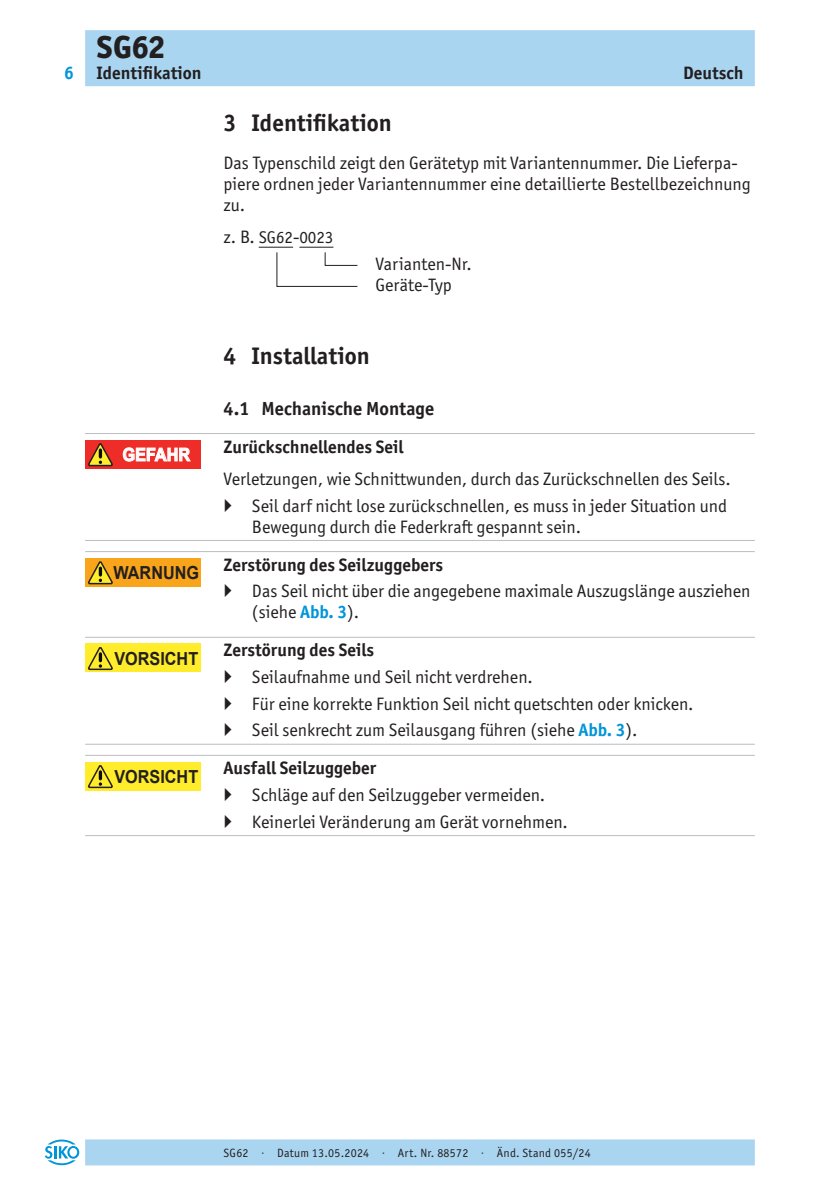
<style>
.page{position:relative;width:840px;height:1191px;background:#fff}
.page>*{position:absolute;margin:0;border:0;box-sizing:border-box;transform-origin:0 0}
.t1{font:800 32px "Officina Sans ITC Pro";color:#231f20}
.t2{font:700 24px "Officina Sans ITC Pro";color:#231f20}
.t3{font:700 19px "Officina Sans ITC Pro";color:#231f20}
._03__Fliesstext{font:18px/21px "Officina Sans ITC Pro";color:#231f20}
._02__Ueberschrift_Linie-oben{font:700 18px "Officina Sans ITC Pro";color:#231f20}
._03__Fliesstext_Identifikation{font:18px "Officina Sans ITC Pro";color:#231f20}
.t4{font:700 18px "Arial";color:#231f20;scale:.9 1}
.t5{font:700 18px "Arial";color:#fff;scale:.9 1}
.t6{font:700 18px "Officina Sans ITC Pro";color:#0095d9}
._03__Fliesstext-2{font:17px "Officina Sans ITC Pro";color:#231f20}
.t7{font:12px "Officina Sans ITC Pro";letter-spacing:.02em;color:#231f20}
.s1{font-size:18px}
.s2{font-weight:700;color:#0095d9}
</style>
<div class="page">
<div style="left:85px;top:30px;width:669px;height:56px;background:#aad5f1"></div>
<div style="left:85px;top:1139px;width:669px;height:26px;background:#aad5f1"></div>
<svg style="left:45px;top:1139px;width:34px;height:26px"></svg>
<hr style="left:258px;top:247px;width:35px;height:1px;background:#231f20">
<hr style="left:299px;top:247px;width:34px;height:1px;background:#231f20">
<hr style="left:85px;top:433px;width:669px;height:1px;background:#bcbdc0">
<hr style="left:85px;top:540px;width:669px;height:1px;background:#bcbdc0">
<hr style="left:85px;top:551px;width:669px;height:1px;background:#bcbdc0">
<hr style="left:85px;top:637px;width:669px;height:1px;background:#bcbdc0">
<hr style="left:85px;top:744px;width:669px;height:1px;background:#bcbdc0">
<hr style="left:85px;top:755px;width:669px;height:1px;background:#bcbdc0">
<hr style="left:85px;top:835px;width:669px;height:1px;background:#bcbdc0">
<svg style="left:276px;top:252px;width:82px;height:35px"></svg>
<div style="left:85px;top:440px;width:116px;height:28px;background:#ee2d28"></div>
<svg style="left:123px;top:447px;width:67px;height:14px"></svg>
<svg style="left:87px;top:443px;width:26px;height:24px"></svg>
<div style="left:85px;top:558px;width:116px;height:28px;background:#f9a51b"></div>
<svg style="left:87px;top:561px;width:26px;height:24px"></svg>
<div style="left:85px;top:644px;width:116px;height:28px;background:#ffec2a"></div>
<svg style="left:87px;top:647px;width:26px;height:24px"></svg>
<div style="left:85px;top:762px;width:116px;height:28px;background:#ffec2a"></div>
<svg style="left:87px;top:765px;width:26px;height:24px"></svg>
<p class="t6" style="left:64px;top:62px;width:11px">6</p>
<h1 class="t1" style="left:96px;top:26px;width:70px">SG62</h1>
<p class="_02__Ueberschrift_Linie-oben" style="left:96px;top:62px;width:107px">Identifikation</p>
<p class="_02__Ueberschrift_Linie-oben" style="left:682px;top:62px;width:62px">Deutsch</p>
<p class="t5" style="left:122px;top:443px;width:77px">GEFAHR</p>
<p class="t4" style="left:113px;top:561px;width:97px">WARNUNG</p>
<p class="t4" style="left:114px;top:646px;width:95px">VORSICHT</p>
<p class="t4" style="left:114px;top:764px;width:95px">VORSICHT</p>
<p class="t2" style="left:223px;top:108px;width:169px">3 Identifikation</p>
<p class="_03__Fliesstext" style="left:223px;top:152px;width:528px">Das Typenschild zeigt den Gerätetyp mit Variantennummer. Die Lieferpa&shy;piere ordnen jeder Variantennummer eine detaillierte Bestellbezeichnung zu.</p>
<p class="_03__Fliesstext-2" style="left:223px;top:227px;width:111px"><span class="s1">z. B.</span> SG62<span class="s1">-</span>0023</p>
<p class="_03__Fliesstext_Identifikation" style="left:375px;top:253px;width:98px">Varianten-Nr.</p>
<p class="_03__Fliesstext_Identifikation" style="left:375px;top:274px;width:78px">Geräte-Typ</p>
<p class="t2" style="left:223px;top:341px;width:147px">4 Installation</p>
<p class="t3" style="left:223px;top:396px;width:212px">4.1 Mechanische Montage</p>
<p class="_02__Ueberschrift_Linie-oben" style="left:223px;top:435px;width:181px">Zurückschnellendes Seil</p>
<p class="_03__Fliesstext" style="left:223px;top:468px;width:508px">Verletzungen, wie Schnittwunden, durch das Zurückschnellen des Seils.</p>
<p class="_03__Fliesstext" style="left:252px;top:495px;width:476px">Seil darf nicht lose zurückschnellen, es muss in jeder Situation und<br>Bewegung durch die Federkraft gespannt sein.</p>
<p class="_02__Ueberschrift_Linie-oben" style="left:223px;top:553px;width:221px">Zerstörung des Seilzuggebers</p>
<p class="_03__Fliesstext" style="left:252px;top:581px;width:499px">Das Seil nicht über die angegebene maximale Auszugslänge ausziehen (siehe <span class="s2">Abb. 3</span>).</p>
<p class="_02__Ueberschrift_Linie-oben" style="left:223px;top:639px;width:152px">Zerstörung des Seils</p>
<p class="_03__Fliesstext" style="left:252px;top:666px;width:282px">Seilaufnahme und Seil nicht verdrehen.</p>
<p class="_03__Fliesstext" style="left:252px;top:693px;width:443px">Für eine korrekte Funktion Seil nicht quetschten oder knicken.</p>
<p class="_03__Fliesstext" style="left:252px;top:720px;width:387px">Seil senkrecht zum Seilausgang führen (siehe <span class="s2">Abb. 3</span>).</p>
<p class="_02__Ueberschrift_Linie-oben" style="left:223px;top:757px;width:154px">Ausfall Seilzuggeber</p>
<p class="_03__Fliesstext" style="left:252px;top:784px;width:294px">Schläge auf den Seilzuggeber vermeiden.</p>
<p class="_03__Fliesstext" style="left:252px;top:811px;width:317px">Keinerlei Veränderung am Gerät vornehmen.</p>
<p class="t7" style="left:223px;top:1145px;width:368px">SG62 · Datum 13.05.2024 · Art. Nr. 88572 · Änd. Stand 055/24</p>
</div>
